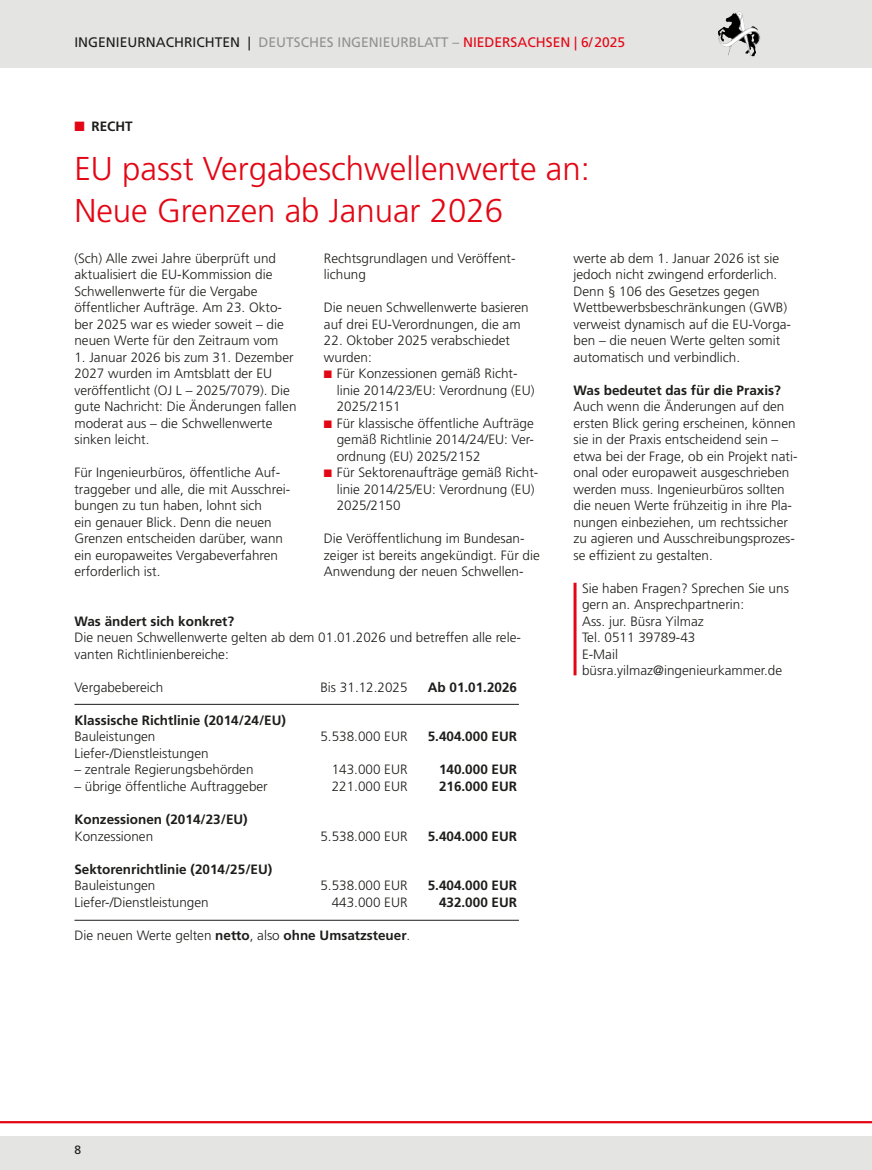
<style>
.page{position:relative;width:872px;height:1170px;background:#fff}
.page>*{position:absolute;margin:0;border:0;box-sizing:border-box;transform-origin:0 0}
.H2_Headline{font:300 33px/42px "Frutiger LT Std";color:#e30614}
.t1{font:13.8px "Frutiger LT Std";color:#939292}
.P_Fließtext_Abstand{font:300 13.5px/16.5px "Frutiger LT Std";color:#1d1d1b}
.P_Fließtext{font:300 13.5px/16.5px "Frutiger LT Std";color:#1d1d1b}
.P_Fließtext_mit_roter_Linie{font:300 13.5px/16.5px "Frutiger LT Std";color:#1d1d1b}
.P_Fließtext_Abstand-2{font:700 13.5px "Frutiger LT Std";color:#1d1d1b}
.P_Fließtext-2{font:700 13.5px "Frutiger LT Std";color:#1d1d1b}
.P_Fließtext_Bold_Schwarz{font:700 13.5px "Frutiger LT Std";color:#1d1d1b}
.t2{font:12px "Frutiger LT Std";color:#1d1d1b}
.s1{color:#1d1d1b}
.s2{color:#e30614}
.s3{font-weight:700}
</style>
<div class="page">
<div style="left:0;top:1135px;width:872px;height:34px;background:#e4e4e3"></div>
<hr style="left:0;top:1120px;width:872px;height:3px;background:#e30614">
<div style="left:0;top:0;width:872px;height:68px;background:#e4e4e3"></div>
<img style="left:725px;top:12px;width:14px;height:9px">
<hr style="left:74px;top:704px;width:445px;height:1px;background:#1d1d1b">
<hr style="left:74px;top:919px;width:445px;height:1px;background:#1d1d1b">
<hr style="left:573px;top:582px;width:3px;height:93px;background:#e30614">
<p class="t1" style="left:74px;top:34px;width:552px"><span class="s1">INGENIEURNACHRICHTEN |</span> DEUTSCHES INGENIEURBLATT – <span class="s2">NIEDERSACHSEN | 6/2025</span></p>
<p class="P_Fließtext_Abstand-2" style="left:74px;top:119px;width:60px"><span class="s2">■</span> RECHT</p>
<p class="H2_Headline" style="left:74px;top:148px;width:517px">EU passt Vergabeschwellenwerte an:<br>Neue Grenzen ab Januar 2026</p>
<p class="P_Fließtext_Abstand" style="left:74px;top:250px;width:211px">(Sch) Alle zwei Jahre überprüft und aktualisiert die EU-Kommission die Schwellenwerte für die Vergabe öffentlicher Aufträge. Am 23. Okto&shy;ber 2025 war es wieder soweit – die neuen Werte für den Zeitraum vom</p>
<p class="P_Fließtext_Abstand" style="left:74px;top:349px;width:224px">1. Januar 2026 bis zum 31. Dezember<br>2027 wurden im Amtsblatt der EU veröffentlicht (OJ L – 2025/7079). Die gute Nachricht: Die Änderungen fallen moderat aus – die Schwellenwerte sinken leicht.</p>
<p class="P_Fließtext_Abstand" style="left:74px;top:464px;width:217px">Für Ingenieurbüros, öffentliche Auf&shy;traggeber und alle, die mit Ausschrei&shy;bungen zu tun haben, lohnt sich<br>ein genauer Blick. Denn die neuen Grenzen entscheiden darüber, wann ein europaweites Vergabeverfahren erforderlich ist.</p>
<p class="P_Fließtext_Bold_Schwarz" style="left:74px;top:613px;width:161px">Was ändert sich konkret?</p>
<p class="P_Fließtext" style="left:74px;top:629px;width:448px">Die neuen Schwellenwerte gelten ab dem 01.01.2026 und betreffen alle rele&shy;vanten Richtlinienbereiche:</p>
<p class="P_Fließtext_Abstand" style="left:74px;top:679px;width:91px">Vergabebereich</p>
<p class="P_Fließtext_Abstand" style="left:320px;top:679px;width:89px">Bis 31.12.2025</p>
<p class="P_Fließtext_Abstand-2" style="left:428px;top:679px;width:91px">Ab 01.01.2026</p>
<p class="P_Fließtext_Abstand-2" style="left:74px;top:712px;width:213px">Klassische Richtlinie (2014/24/EU)</p>
<p class="P_Fließtext" style="left:74px;top:728px;width:83px">Bauleistungen</p>
<p class="P_Fließtext" style="left:320px;top:728px;width:89px">5.538.000 EUR</p>
<p class="P_Fließtext-2" style="left:428px;top:728px;width:91px">5.404.000 EUR</p>
<p class="P_Fließtext" style="left:74px;top:745px;width:136px">Liefer-/Dienstleistungen</p>
<p class="P_Fließtext" style="left:74px;top:761px;width:181px">– zentrale Regierungsbehörden</p>
<p class="P_Fließtext" style="left:332px;top:761px;width:77px">143.000 EUR</p>
<p class="P_Fließtext-2" style="left:439px;top:761px;width:80px">140.000 EUR</p>
<p class="P_Fließtext" style="left:74px;top:778px;width:195px">– übrige öffentliche Auftraggeber</p>
<p class="P_Fließtext" style="left:332px;top:778px;width:77px">221.000 EUR</p>
<p class="P_Fließtext-2" style="left:439px;top:778px;width:80px">216.000 EUR</p>
<p class="P_Fließtext_Abstand-2" style="left:74px;top:811px;width:175px">Konzessionen (2014/23/EU)</p>
<p class="P_Fließtext" style="left:74px;top:827px;width:80px">Konzessionen</p>
<p class="P_Fließtext" style="left:320px;top:827px;width:89px">5.538.000 EUR</p>
<p class="P_Fließtext-2" style="left:428px;top:827px;width:91px">5.404.000 EUR</p>
<p class="P_Fließtext_Abstand-2" style="left:74px;top:860px;width:199px">Sektorenrichtlinie (2014/25/EU)</p>
<p class="P_Fließtext" style="left:74px;top:877px;width:83px">Bauleistungen</p>
<p class="P_Fließtext" style="left:320px;top:877px;width:89px">5.538.000 EUR</p>
<p class="P_Fließtext-2" style="left:428px;top:877px;width:91px">5.404.000 EUR</p>
<p class="P_Fließtext" style="left:74px;top:893px;width:136px">Liefer-/Dienstleistungen</p>
<p class="P_Fließtext" style="left:332px;top:893px;width:77px">443.000 EUR</p>
<p class="P_Fließtext-2" style="left:439px;top:893px;width:80px">432.000 EUR</p>
<p class="P_Fließtext_Abstand" style="left:74px;top:926px;width:337px">Die neuen Werte gelten <span class="s3">netto</span>, also <span class="s3">ohne Umsatzsteuer</span>.</p>
<p class="P_Fließtext_Abstand" style="left:324px;top:250px;width:193px">Rechtsgrundlagen und Veröffent&shy;lichung</p>
<p class="P_Fließtext_Abstand" style="left:324px;top:299px;width:206px">Die neuen Schwellenwerte basieren auf drei EU-Verordnungen, die am</p>
<p class="P_Fließtext_Abstand" style="left:324px;top:332px;width:188px">22. Oktober 2025 verabschiedet wurden:</p>
<p class="P_Fließtext" style="left:337px;top:365px;width:199px;text-indent:-13px"><span class="s2">■</span> Für Konzessionen gemäß Richt&shy;linie 2014/23/EU: Verordnung (EU)<br>2025/2151</p>
<p class="P_Fließtext" style="left:337px;top:415px;width:199px;text-align:justify;text-indent:-13px"><span class="s2">■</span> Für klassische öffentliche Aufträge gemäß Richtlinie 2014/24/EU: Ver&shy;ordnung (EU) 2025/2152</p>
<p class="P_Fließtext" style="left:337px;top:464px;width:203px;text-indent:-13px"><span class="s2">■</span> Für Sektorenaufträge gemäß Richt&shy;linie 2014/25/EU: Verordnung (EU)<br>2025/2150</p>
<p class="P_Fließtext_Abstand" style="left:324px;top:530px;width:217px">Die Veröffentlichung im Bundesan&shy;zeiger ist bereits angekündigt. Für die<br>Anwendung der neuen Schwellen-</p>
<p class="P_Fließtext_Abstand" style="left:573px;top:250px;width:219px">werte ab dem 1. Januar 2026 ist sie jedoch nicht zwingend erforderlich.<br>Denn § 106 des Gesetzes gegen Wettbewerbsbeschränkungen (GWB) verweist dynamisch auf die EU-Vorga&shy;ben – die neuen Werte gelten somit automatisch und verbindlich.</p>
<p class="P_Fließtext_Bold_Schwarz" style="left:573px;top:382px;width:209px">Was bedeutet das für die Praxis?</p>
<p class="P_Fließtext" style="left:573px;top:398px;width:225px">Auch wenn die Änderungen auf den ersten Blick gering erscheinen, können sie in der Praxis entscheidend sein – etwa bei der Frage, ob ein Projekt nati&shy;onal oder europaweit ausgeschrieben werden muss. Ingenieurbüros sollten die neuen Werte frühzeitig in ihre Pla&shy;nungen einbeziehen, um rechtssicher zu agieren und Ausschreibungsprozes&shy;se effizient zu gestalten.</p>
<p class="P_Fließtext_mit_roter_Linie" style="left:582px;top:580px;width:208px">Sie haben Fragen? Sprechen Sie uns gern an. Ansprechpartnerin:</p>
<p class="P_Fließtext_mit_roter_Linie" style="left:582px;top:613px;width:123px">Ass. jur. Büsra Yilmaz</p>
<p class="P_Fließtext_mit_roter_Linie" style="left:582px;top:629px;width:115px">Tel. 0511 39789-43</p>
<p class="P_Fließtext_mit_roter_Linie" style="left:582px;top:646px;width:202px">E-Mail büsra.yilmaz@ingenieurkammer.de</p>
<p class="t2" style="left:74px;top:1142px;width:8px">8</p>
</div>
